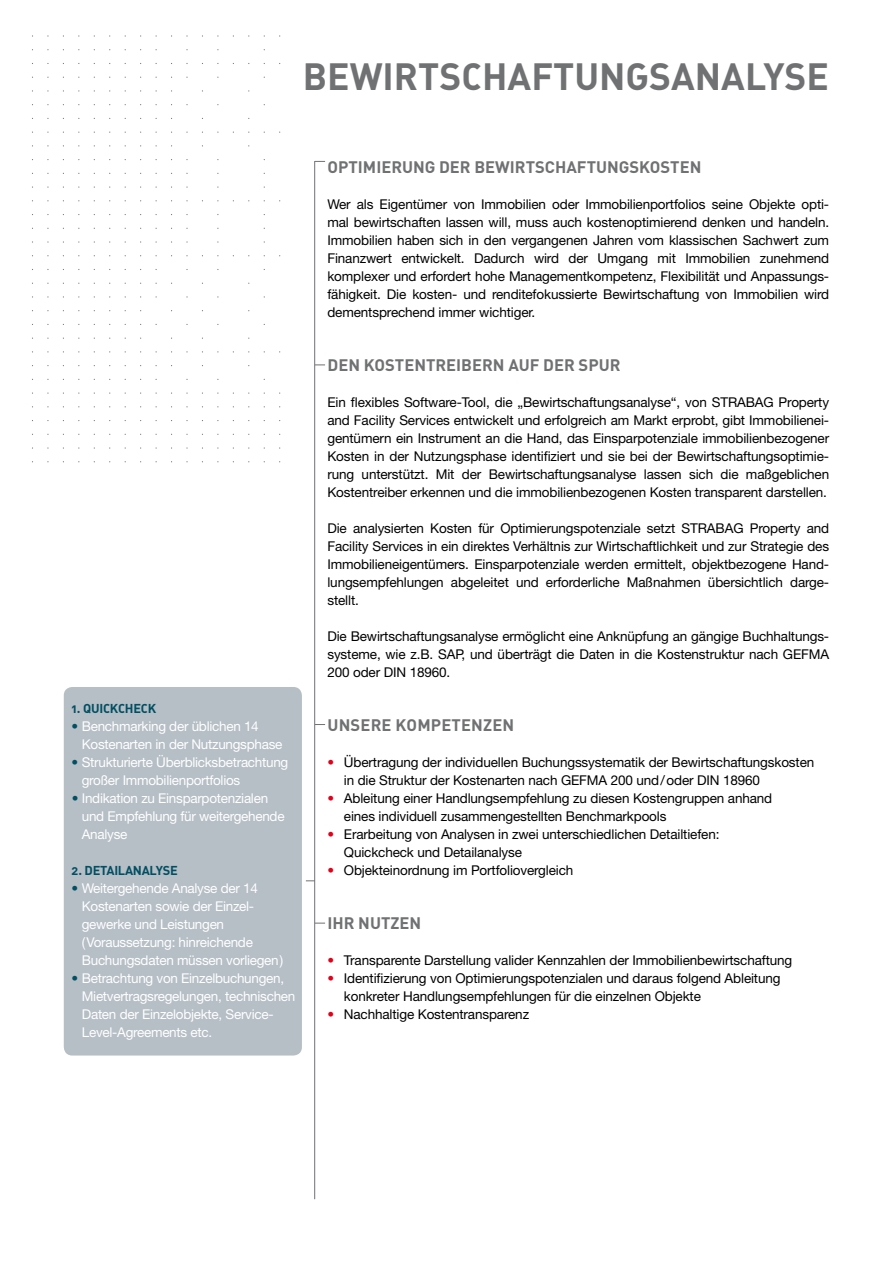
<style>
.page{position:relative;width:893px;height:1263px;background:#fff}
.page>*{position:absolute;margin:0;border:0;box-sizing:border-box;transform-origin:0 0}
.t1{font:700 37.5px "DIN Pro";color:#707173}
.t2{font:700 16.5px "DIN Pro";color:#707173}
.t3{font:13.5px/18px "Helvetica Neue LT Pro";letter-spacing:-.01em;color:#000;text-align:justify}
.t4{font:13.5px/18px "Helvetica Neue LT Pro";letter-spacing:-.02em;color:#fff}
.t5{font:12.75px "DIN Bold Alternate";letter-spacing:-.02em;color:#004f62}
.s1{color:#004f62}
.s2{color:#e2001a}
</style>
<div class="page">
<hr style="left:314px;top:161px;width:1px;height:1038px;background:#707173">
<div style="left:64px;top:687px;width:238px;height:368px;background:#b6bec6;border-radius:9px"></div>
<h1 class="t1" style="left:303px;top:51px;width:528px">BEWIRTSCHAFTUNGSANALYSE</h1>
<p class="t5" style="left:72px;top:700px;width:86px">1. QUICKCHECK</p>
<p class="t4" style="left:82px;top:717px;width:202px;text-indent:-10px"><span class="s1">•</span> Benchmarking der üblichen 14<br>Kostenarten in der Nutzungsphase</p>
<p class="t4" style="left:82px;top:753px;width:208px;text-indent:-10px"><span class="s1">•</span> Strukturierte Überblicksbetrachtung großer Immobilienportfolios</p>
<p class="t4" style="left:82px;top:789px;width:204px;text-indent:-10px"><span class="s1">•</span> Indikation zu Einsparpotenzialen und Empfehlung für weitergehende<br>Analyse</p>
<p class="t5" style="left:72px;top:862px;width:108px">2. DETAILANALYSE</p>
<p class="t4" style="left:82px;top:879px;width:203px;text-indent:-10px"><span class="s1">•</span> Weitergehende Analyse der 14<br>Kostenarten sowie der Einzel&shy;gewerke und Leistungen (Voraussetzung: hinreichende<br>Buchungsdaten müssen vorliegen)</p>
<p class="t4" style="left:82px;top:969px;width:215px;text-indent:-10px"><span class="s1">•</span> Betrachtung von Einzelbuchungen, Mietvertragsregelungen, technischen Daten der Einzelobjekte, Service-Level-Agreements etc.</p>
<p class="t2" style="left:327px;top:156px;width:375px">OPTIMIERUNG DER BEWIRTSCHAFTUNGSKOSTEN</p>
<p class="t3" style="left:327px;top:195px;width:503px">Wer als Eigentümer von Immobilien oder Immobilienportfolios seine Objekte opti&shy;mal bewirtschaften lassen will, muss auch kostenoptimierend denken und handeln.<br>Immobilien haben sich in den vergangenen Jahren vom klassischen Sachwert zum Finanzwert entwickelt. Dadurch wird der Umgang mit Immobilien zunehmend komplexer und erfordert hohe Managementkompetenz, Flexibilität und Anpassungs&shy;fähigkeit. Die kosten- und renditefokussierte Bewirtschaftung von Immobilien wird dementsprechend immer wichtiger.</p>
<p class="t2" style="left:327px;top:354px;width:295px">DEN KOSTENTREIBERN AUF DER SPUR</p>
<p class="t3" style="left:327px;top:393px;width:503px">Ein flexibles Software-Tool, die „Bewirtschaftungsanalyse“, von STRABAG Property and Facility Services entwickelt und erfolgreich am Markt erprobt, gibt Immobilienei&shy;gentümern ein Instrument an die Hand, das Einsparpotenziale immobilienbezogener Kosten in der Nutzungsphase identifiziert und sie bei der Bewirtschaftungsoptimie&shy;rung unterstützt. Mit der Bewirtschaftungsanalyse lassen sich die maßgeblichen Kostentreiber erkennen und die immobilienbezogenen Kosten transparent darstellen.</p>
<p class="t3" style="left:327px;top:519px;width:503px">Die analysierten Kosten für Optimierungspotenziale setzt STRABAG Property and Facility Services in ein direktes Verhältnis zur Wirtschaftlichkeit und zur Strategie des Immobilieneigentümers. Einsparpotenziale werden ermittelt, objektbezogene Hand&shy;lungsempfehlungen abgeleitet und erforderliche Maßnahmen übersichtlich darge&shy;stellt.</p>
<p class="t3" style="left:327px;top:627px;width:503px">Die Bewirtschaftungsanalyse ermöglicht eine Anknüpfung an gängige Buchhaltungs&shy;systeme, wie z.B. SAP, und überträgt die Daten in die Kostenstruktur nach GEFMA 200 oder DIN 18960.</p>
<p class="t2" style="left:327px;top:714px;width:188px">UNSERE KOMPETENZEN</p>
<p class="t3" style="left:344px;top:753px;width:472px;text-indent:-16px"><span class="s2">•</span> Übertragung der individuellen Buchungssystematik der Bewirtschaftungskosten in die Struktur der Kostenarten nach GEFMA 200 und/oder DIN 18960</p>
<p class="t3" style="left:344px;top:789px;width:430px;text-indent:-16px"><span class="s2">•</span> Ableitung einer Handlungsempfehlung zu diesen Kostengruppen anhand eines individuell zusammengestellten Benchmarkpools</p>
<p class="t3" style="left:344px;top:825px;width:377px;text-indent:-16px"><span class="s2">•</span> Erarbeitung von Analysen in zwei unterschiedlichen Detailtiefen:<br>Quickcheck und Detailanalyse</p>
<p class="t3" style="left:327px;top:861px;width:247px"><span class="s2">•</span> Objekteinordnung im Portfoliovergleich</p>
<p class="t2" style="left:327px;top:912px;width:95px">IHR NUTZEN</p>
<p class="t3" style="left:327px;top:951px;width:466px"><span class="s2">•</span> Transparente Darstellung valider Kennzahlen der Immobilienbewirtschaftung</p>
<p class="t3" style="left:344px;top:969px;width:438px;text-indent:-16px"><span class="s2">•</span> Identifizierung von Optimierungspotenzialen und daraus folgend Ableitung konkreter Handlungsempfehlungen für die einzelnen Objekte</p>
<p class="t3" style="left:327px;top:1005px;width:203px"><span class="s2">•</span> Nachhaltige Kostentransparenz</p>
</div>
